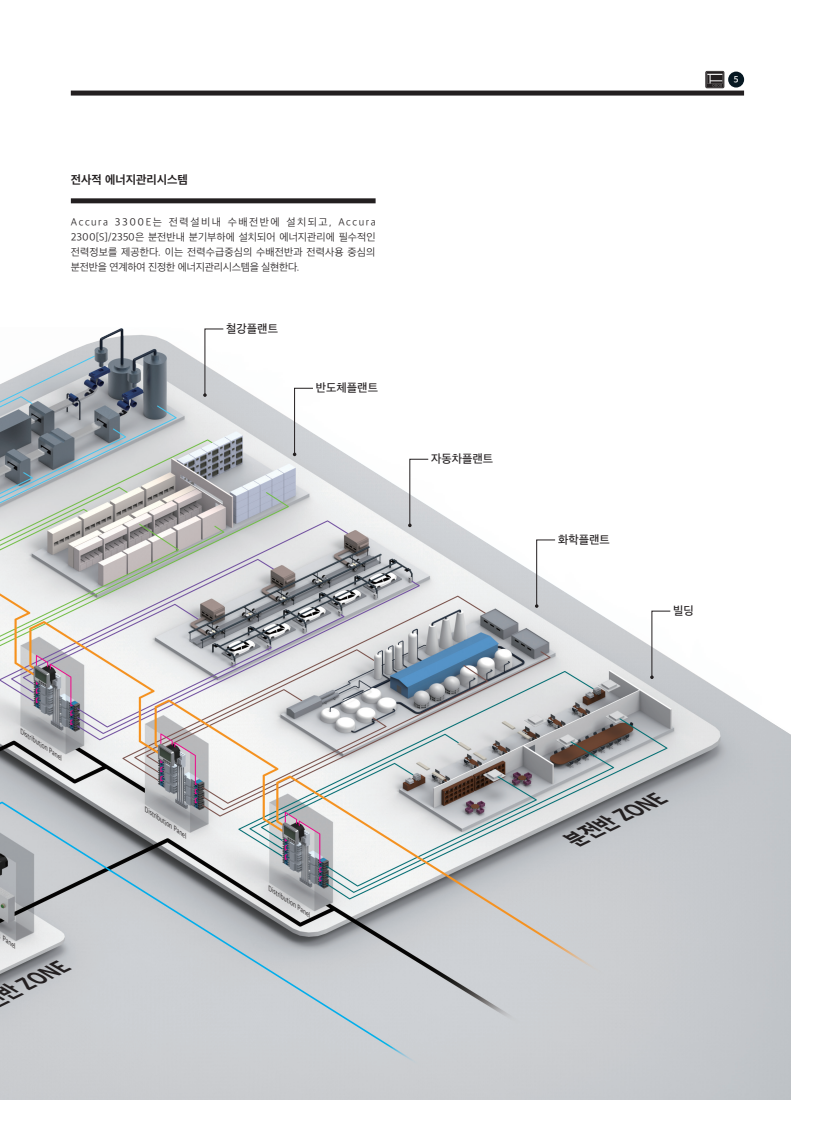
<style>
.page{position:relative;width:815px;height:1124px;background:#fff}
.page>*{position:absolute;margin:0;border:0;box-sizing:border-box;transform-origin:0 0}
.t1{font:italic 20px "SD Gothic Neoa h Ex Bd";color:#231f20;scale:.91 1}
.t2{font:11.25px "SD Gothic Neoa e Md";color:#231f20}
.t3{font:11.25px "SD Gothic Neoa g Bd";color:#231f20}
.t4{font:10px/15px "SD Gothic Neoa c Lt";letter-spacing:.01em;color:#231f20;text-align:justify}
.t5{font:8.75px "SD Gothic Neoa f Sm";color:#fff}
.t6{font:italic 6.25px "SD Gothic Neoa d Rg";color:#231f20}
</style>
<div class="page">
<div style="left:728px;top:72px;width:16px;height:15px;background:#071822;border-radius:50%"></div>
<div style="left:71px;top:90px;width:673px;height:5px;background:#231f20"></div>
<svg style="left:705px;top:71px;width:19px;height:17px"></svg>
<svg style="left:706px;top:71px;width:18px;height:17px"></svg>
<img style="left:0;top:328px;width:790px;height:770px">
<div style="left:71px;top:198px;width:305px;height:5px;background:#231f20"></div>
<svg style="left:203px;top:328px;width:21px;height:69px"></svg>
<svg style="left:293px;top:387px;width:21px;height:69px"></svg>
<svg style="left:408px;top:458px;width:21px;height:69px"></svg>
<svg style="left:535px;top:539px;width:21px;height:68px"></svg>
<svg style="left:650px;top:610px;width:21px;height:69px"></svg>
<p class="t3" style="left:71px;top:174px;width:119px">전사적 에너지관리시스템</p>
<p class="t4" style="left:71px;top:214px;width:306px">Accura 3300E는 전력설비내 수배전반에 설치되고, Accura 2300[S]/2350은 분전반내 분기부하에 설치되어 에너지관리에 필수적인 전력정보를 제공한다. 이는 전력수급중심의 수배전반과 전력사용 중심의 분전반을 연계하여 진정한 에너지관리시스템을 실현한다.</p>
<p class="t2" style="left:226px;top:323px;width:53px">철강플랜트</p>
<p class="t2" style="left:316px;top:382px;width:64px">반도체플랜트</p>
<p class="t2" style="left:431px;top:453px;width:64px">자동차플랜트</p>
<p class="t6" style="left:23px;top:728px;width:51px;rotate:34deg">Distribution Panel</p>
<p class="t6" style="left:6px;top:935px;width:17px;rotate:34deg">Panel</p>
<h1 class="t1" style="left:1px;top:984px;width:79px;rotate:-26deg">반 ZONE</h1>
<p class="t6" style="left:148px;top:806px;width:51px;rotate:34deg">Distribution Panel</p>
<p class="t6" style="left:272px;top:885px;width:51px;rotate:34deg">Distribution Panel</p>
<p class="t5" style="left:734px;top:75px;width:6px">5</p>
<p class="t2" style="left:558px;top:534px;width:53px">화학플랜트</p>
<p class="t2" style="left:673px;top:605px;width:22px">빌딩</p>
<p class="t1" style="left:568px;top:831px;width:116px;rotate:-26deg">분전반 ZONE</p>
</div>
